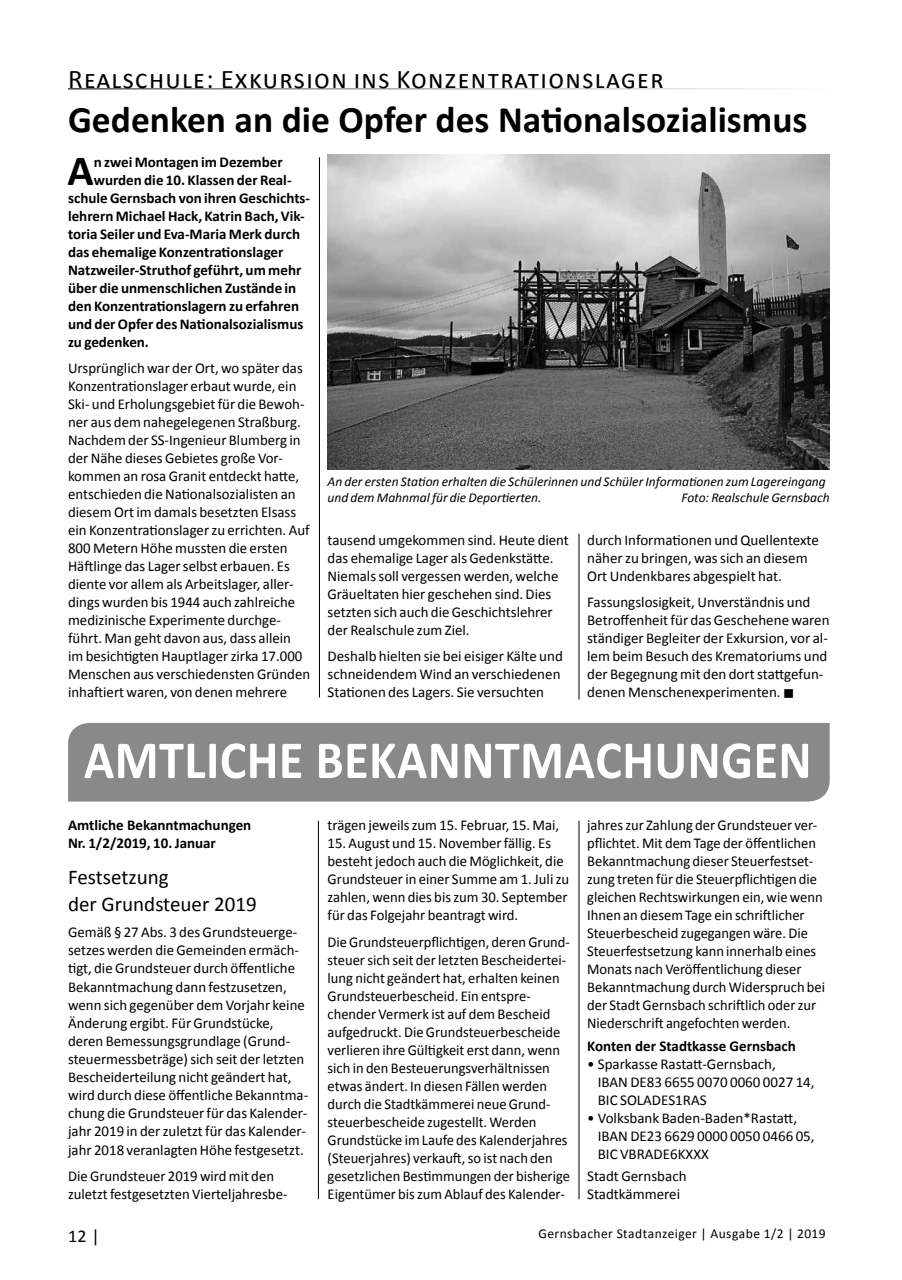
<style>
.page{position:relative;width:902px;height:1280px;background:#fff}
.page>*{position:absolute;margin:0;border:0;box-sizing:border-box;transform-origin:0 0}
.t1{font:700 54px "Calibri";letter-spacing:.01em;color:#fff;scale:.93 1}
.t2{font:700 43.35px "Calibri";color:#000}
.t3{font:700 37.5px "Calibri";color:#000}
.t4{font:27px "Calibri";letter-spacing:.05em;color:#000}
.t5{font:21px/27.2px "Calibri";color:#000}
.t6{font:18px "Calibri";color:#000}
.t7{font:15px/18px "Calibri";color:#000}
.t8{font:700 15px/18.1px "Calibri";color:#000}
.t9{font:italic 13.5px/16.5px "Calibri";color:#000}
.t10{font:13.5px "Calibri";letter-spacing:.03em;color:#000}
</style>
<div class="page">
<hr style="left:578px;top:534px;width:1px;height:165px;background:#000">
<hr style="left:319px;top:157px;width:1px;height:540px;background:#000">
<hr style="left:318px;top:821px;width:1px;height:378px;background:#000">
<hr style="left:578px;top:821px;width:1px;height:378px;background:#000">
<img style="left:327px;top:155px;width:502px;height:315px">
<div style="left:68px;top:723px;width:761px;height:78px;background:#8a8989"></div>
<h3 class="t4" style="left:68px;top:62px;width:597px">Realschule: Exkursion ins Konzentrationslager</h3>
<h3 class="t3" style="left:68px;top:95px;width:740px">Gedenken an die Opfer des Nationalsozialismus</h3>
<h2 class="t2" style="left:67px;top:143px;width:28px">A</h2>
<p class="t8" style="left:94px;top:153px;width:190px">n zwei Montagen im Dezember</p>
<p class="t8" style="left:94px;top:171px;width:199px">wurden die 10. Klassen der Real-</p>
<p class="t8" style="left:68px;top:189px;width:243px">schule Gernsbach von ihren Geschichts-</p>
<p class="t8" style="left:68px;top:207px;width:238px">lehrern Michael Hack, Katrin Bach, Vik-</p>
<p class="t8" style="left:68px;top:225px;width:233px">toria Seiler und Eva-Maria Merk durch</p>
<p class="t8" style="left:68px;top:243px;width:217px">das ehemalige Konzentrationslager</p>
<p class="t8" style="left:68px;top:261px;width:235px">Natzweiler-Struthof geführt, um mehr</p>
<p class="t8" style="left:68px;top:279px;width:230px">über die unmenschlichen Zustände in</p>
<p class="t8" style="left:68px;top:297px;width:232px">den Konzentrationslagern zu erfahren</p>
<p class="t8" style="left:68px;top:315px;width:237px">und der Opfer des Nationalsozialismus</p>
<p class="t8" style="left:68px;top:333px;width:82px">zu gedenken.</p>
<p class="t7" style="left:68px;top:359px;width:243px">Ursprünglich war der Ort, wo später das Konzentrationslager erbaut wurde, ein Ski- und Erholungsgebiet für die Bewoh&shy;ner aus dem nahegelegenen Straßburg.<br>Nachdem der SS-Ingenieur Blumberg in der Nähe dieses Gebietes große Vor&shy;kommen an rosa Granit entdeckt hatte, entschieden die Nationalsozialisten an diesem Ort im damals besetzten Elsass ein Konzentrationslager zu errichten. Auf 800 Metern Höhe mussten die ersten Häftlinge das Lager selbst erbauen. Es diente vor allem als Arbeitslager, aller&shy;dings wurden bis 1944 auch zahlreiche medizinische Experimente durchge&shy;führt. Man geht davon aus, dass allein<br>im besichtigten Hauptlager zirka 17.000<br>Menschen aus verschiedensten Gründen inhaftiert waren, von denen mehrere</p>
<p class="t9" style="left:327px;top:472px;width:499px">An der ersten Station erhalten die Schülerinnen und Schüler Informationen zum Lagereingang und dem Mahnmal für die Deportierten.</p>
<p class="t9" style="left:681px;top:489px;width:150px">Foto: Realschule Gernsbach</p>
<p class="t7" style="left:587px;top:531px;width:233px">durch Informationen und Quellentexte näher zu bringen, was sich an diesem<br>Ort Undenkbares abgespielt hat.</p>
<p class="t7" style="left:587px;top:593px;width:244px">Fassungslosigkeit, Unverständnis und Betroffenheit für das Geschehene waren ständiger Begleiter der Exkursion, vor al&shy;lem beim Besuch des Krematoriums und der Begegnung mit den dort stattgefun&shy;denen Menschenexperimenten. ■</p>
<p class="t7" style="left:327px;top:531px;width:243px">tausend umgekommen sind. Heute dient das ehemalige Lager als Gedenkstätte.<br>Niemals soll vergessen werden, welche Gräueltaten hier geschehen sind. Dies setzten sich auch die Geschichtslehrer der Realschule zum Ziel.</p>
<p class="t7" style="left:327px;top:647px;width:237px">Deshalb hielten sie bei eisiger Kälte und schneidendem Wind an verschiedenen<br>Stationen des Lagers. Sie versuchten</p>
<h1 class="t1" style="left:84px;top:725px;width:783px">AMTLICHE BEKANNTMACHUNGEN</h1>
<p class="t8" style="left:68px;top:816px;width:185px">Amtliche Bekanntmachungen<br>Nr. 1/2/2019, 10. Januar</p>
<h3 class="t5" style="left:68px;top:863px;width:190px">Festsetzung<br>der Grundsteuer 2019</h3>
<p class="t7" style="left:68px;top:923px;width:242px">Gemäß § 27 Abs. 3 des Grundsteuerge&shy;setzes werden die Gemeinden ermäch&shy;tigt, die Grundsteuer durch öffentliche Bekanntmachung dann festzusetzen, wenn sich gegenüber dem Vorjahr keine Änderung ergibt. Für Grundstücke, deren Bemessungsgrundlage (Grund&shy;steuermessbeträge) sich seit der letzten Bescheiderteilung nicht geändert hat, wird durch diese öffentliche Bekanntma&shy;chung die Grundsteuer für das Kalender&shy;jahr 2019 in der zuletzt für das Kalender&shy;jahr 2018 veranlagten Höhe festgesetzt.</p>
<p class="t7" style="left:68px;top:1167px;width:221px">Die Grundsteuer 2019 wird mit den zuletzt festgesetzten Vierteljahresbe-</p>
<p class="t7" style="left:327px;top:816px;width:233px">trägen jeweils zum 15. Februar, 15. Mai,</p>
<p class="t7" style="left:327px;top:834px;width:243px">15. August und 15. November fällig. Es besteht jedoch auch die Möglichkeit, die Grundsteuer in einer Summe am 1. Juli zu zahlen, wenn dies bis zum 30. September für das Folgejahr beantragt wird.</p>
<p class="t7" style="left:327px;top:933px;width:244px">Die Grundsteuerpflichtigen, deren Grund&shy;steuer sich seit der letzten Bescheidertei&shy;lung nicht geändert hat, erhalten keinen Grundsteuerbescheid. Ein entspre&shy;chender Vermerk ist auf dem Bescheid aufgedruckt. Die Grundsteuerbescheide verlieren ihre Gültigkeit erst dann, wenn sich in den Besteuerungsverhältnissen etwas ändert. In diesen Fällen werden durch die Stadtkämmerei neue Grund&shy;steuerbescheide zugestellt. Werden Grundstücke im Laufe des Kalenderjahres (Steuerjahres) verkauft, so ist nach den gesetzlichen Bestimmungen der bisherige Eigentümer bis zum Ablauf des Kalender-</p>
<p class="t7" style="left:587px;top:816px;width:239px">jahres zur Zahlung der Grundsteuer ver&shy;pflichtet. Mit dem Tage der öffentlichen Bekanntmachung dieser Steuerfestset&shy;zung treten für die Steuerpflichtigen die gleichen Rechtswirkungen ein, wie wenn Ihnen an diesem Tage ein schriftlicher Steuerbescheid zugegangen wäre. Die Steuerfestsetzung kann innerhalb eines Monats nach Veröffentlichung dieser Bekanntmachung durch Widerspruch bei der Stadt Gernsbach schriftlich oder zur Niederschrift angefochten werden.</p>
<p class="t8" style="left:587px;top:1036px;width:210px">Konten der Stadtkasse Gernsbach</p>
<p class="t7" style="left:597px;top:1055px;width:218px;text-indent:-11px">• Sparkasse Rastatt-Gernsbach,<br>IBAN DE83 6655 0070 0060 0027 14,<br>BIC SOLADES1RAS</p>
<p class="t7" style="left:597px;top:1109px;width:218px;text-indent:-11px">• Volksbank Baden-Baden*Rastatt,<br>IBAN DE23 6629 0000 0050 0466 05,<br>BIC VBRADE6KXXX</p>
<p class="t7" style="left:587px;top:1167px;width:101px">Stadt Gernsbach<br>Stadtkämmerei</p>
<p class="t6" style="left:68px;top:1224px;width:33px">12 |</p>
<p class="t10" style="left:538px;top:1225px;width:289px">Gernsbacher Stadtanzeiger | Ausgabe 1/2 | 2019</p>
</div>
